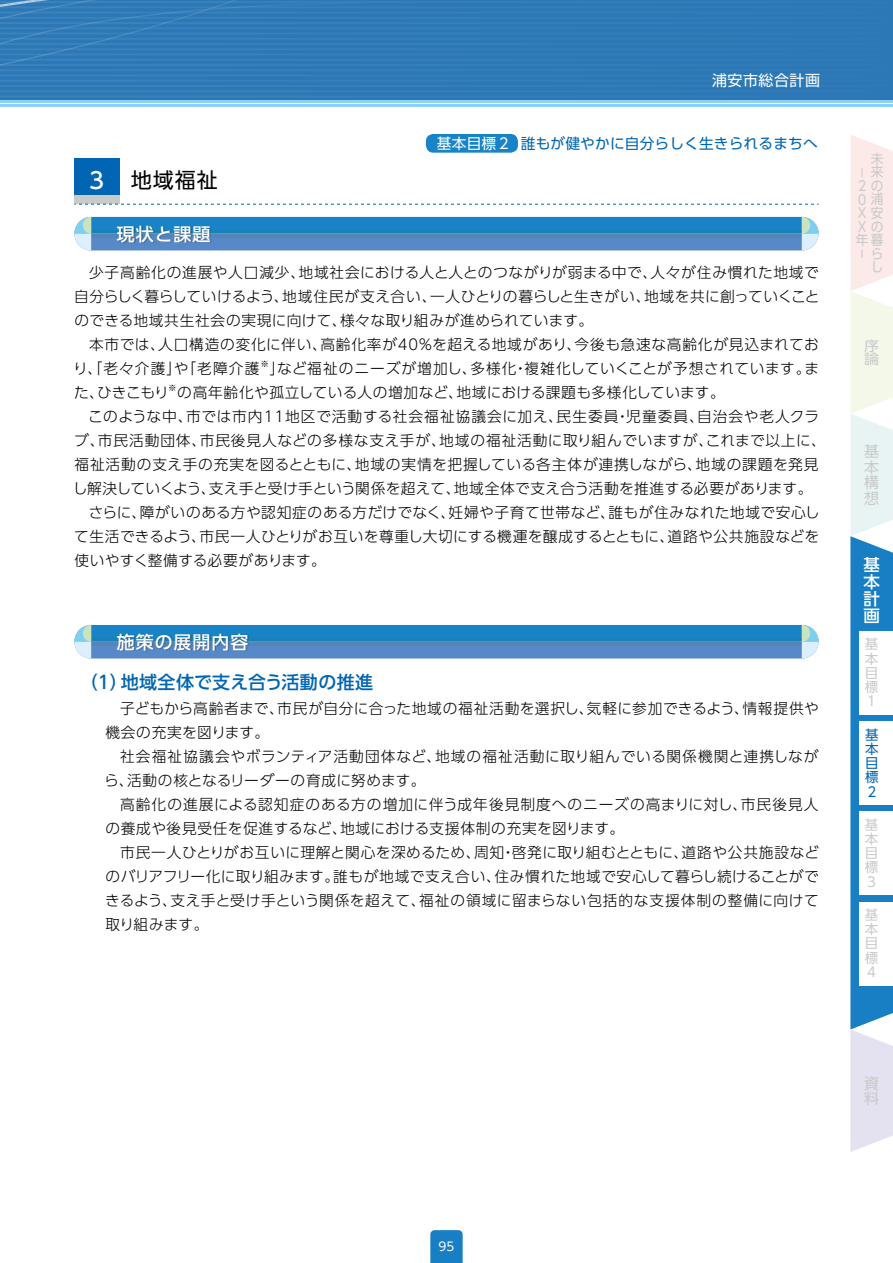
<style>
.page{position:relative;width:893px;height:1263px;background:#fff}
.page>*{position:absolute;margin:0;border:0;box-sizing:border-box;transform-origin:0 0}
.t1{font:21px "UD Shin Go Pr 6 N";color:#000}
.t2{font:500 18px "UD Shin Go Pr 6 N";letter-spacing:.02em;color:#0065b2}
.t3{font:500 18px "UD Shin Go Pr 6 N";letter-spacing:.05em;color:#fff}
.t4{font:500 16.5px/17px "UD Shin Go Pr 6 N";color:#fff;text-align:justify}
.t5{font:15px "Shin Go Pr 6 N";letter-spacing:.035em;color:#fff}
.t6{font:15px/15.5px "UD Shin Go Pr 6 N";color:#c9caca;text-align:justify}
.t7{font:300 14.7px/24px "UD Shin Go Pr 6 N";letter-spacing:.04em;color:#000}
.t8{font:300 14.7px "UD Shin Go Pr 6 N";letter-spacing:.06em;color:#000}
.t9{font:300 14.7px "UD Shin Go Pr 6 N";letter-spacing:.02em;color:#000}
.t10{font:14.7px "UD Shin Go Pr 6 N";letter-spacing:.01em;color:#0065b2}
.t11{font:13.65px/13.6px "UD Shin Go Pr 6 N";color:#c9caca;text-align:right;scale:.93 1}
.t12{font:13.65px/13.6px "UD Shin Go Pr 6 N";color:#c9caca;scale:1.1 1}
.t13{font:13.5px/14.2px "UD Shin Go Pr 6 N";color:#c9caca;text-align:justify}
.t14{font:13.5px/14.2px "UD Shin Go Pr 6 N";color:#0065b2;text-align:justify}
.t15{font:12px "UD Shin Go Pr 6 N";color:#fff}
.t16{font:300 8.55px "UD Shin Go Pr 6 N";color:#000}
.s1{color:#fff}
.s2{font-weight:500;font-size:22.5px;color:#fff}
</style>
<div class="page">
<div style="left:0;top:0;width:893px;height:101px;background:#2c78b6"></div>
<hr style="left:0;top:38px;width:893px;height:2px;background:#fff">
<hr style="left:0;top:33px;width:893px;height:1px;background:#fff">
<hr style="left:0;top:27px;width:893px;height:2px;background:#fff">
<hr style="left:0;top:22px;width:893px;height:2px;background:#fff">
<hr style="left:0;top:17px;width:893px;height:2px;background:#fff">
<hr style="left:0;top:12px;width:893px;height:2px;background:#fff">
<hr style="left:0;top:6px;width:893px;height:2px;background:#fff">
<hr style="left:0;top:1px;width:893px;height:2px;background:#fff">
<hr style="left:0;top:43px;width:893px;height:2px;background:#fff">
<hr style="left:0;top:48px;width:893px;height:2px;background:#fff">
<hr style="left:0;top:54px;width:893px;height:1px;background:#fff">
<hr style="left:0;top:59px;width:893px;height:2px;background:#fff">
<hr style="left:0;top:64px;width:893px;height:2px;background:#fff">
<hr style="left:0;top:69px;width:893px;height:2px;background:#fff">
<hr style="left:0;top:75px;width:893px;height:1px;background:#fff">
<hr style="left:0;top:80px;width:893px;height:2px;background:#fff">
<hr style="left:0;top:85px;width:893px;height:2px;background:#fff">
<hr style="left:0;top:90px;width:893px;height:2px;background:#fff">
<hr style="left:0;top:96px;width:893px;height:1px;background:#fff">
<svg style="left:547px;top:1px;width:206px;height:96px"></svg>
<svg style="left:0;top:0;width:547px;height:97px"></svg>
<hr style="left:0;top:100px;width:893px;height:3px;background:#8cd2f5">
<hr style="left:0;top:104px;width:893px;height:3px;background:#8cd2f5">
<svg style="left:430px;top:1230px;width:33px;height:33px"></svg>
<svg style="left:850px;top:135px;width:43px;height:1017px"></svg>
<div style="left:426px;top:134px;width:92px;height:19px;background:#1884c7;border-radius:8px"></div>
<div style="left:74px;top:195px;width:46px;height:9px;background:#c9caca"></div>
<div style="left:74px;top:158px;width:46px;height:37px;background:#0065b2"></div>
<svg style="left:74px;top:204px;width:745px;height:1px"></svg>
<svg style="left:74px;top:217px;width:745px;height:33px;background:#408bc8"></svg>
<svg style="left:91px;top:230px;width:711px;height:7px;background:#3986b9"></svg>
<div style="left:117px;top:225px;width:95px;height:19px;background:#000;opacity:.35"></div>
<svg style="left:74px;top:625px;width:745px;height:33px;background:#408cc8"></svg>
<svg style="left:91px;top:638px;width:711px;height:7px;background:#3885b9"></svg>
<div style="left:117px;top:633px;width:133px;height:19px;background:#000;opacity:.35"></div>
<div style="left:861px;top:725px;width:21px;height:76px;background:#fff"></div>
<p class="t5" style="left:712px;top:68px;width:110px">浦安市総合計画</p>
<p class="t10" style="left:437px;top:131px;width:382px"><span class="s1">基本目標２</span> 誰もが健やかに自分らしく生きられるまちへ</p>
<h1 class="t1" style="left:85px;top:163px;width:134px"><span class="s2">３</span> 地域福祉</h1>
<p class="t3" style="left:117px;top:219px;width:95px">現状と課題</p>
<p class="t7" style="left:74px;top:260px;width:747px;text-align:justify;text-indent:15px">少子高齢化の進展や人口減少、地域社会における人と人とのつながりが弱まる中で、人々が住み慣れた地域で自分らしく暮らしていけるよう、地域住民が支え合い、一人ひとりの暮らしと生きがい、地域を共に創っていくことのできる地域共生社会の実現に向けて、様々な取り組みが進められています。</p>
<p class="t7" style="left:73px;top:332px;width:747px;text-indent:16px">本市では、人口構造の変化に伴い、高齢化率が40％を超える地域があり、今後も急速な高齢化が見込まれており、「老々介護」や「老障介護</p>
<p class="t16" style="left:260px;top:356px;width:10px">※</p>
<p class="t7" style="left:270px;top:356px;width:551px">」など福祉のニーズが増加し、多様化・複雑化していくことが予想されています。ま</p>
<p class="t7" style="left:74px;top:380px;width:96px">た、ひきこもり</p>
<p class="t16" style="left:168px;top:380px;width:10px">※</p>
<p class="t7" style="left:177px;top:380px;width:549px">の高年齢化や孤立している人の増加など、地域における課題も多様化しています。</p>
<p class="t8" style="left:88px;top:404px;width:732px">このような中、市では市内11地区で活動する社会福祉協議会に加え、民生委員・児童委員、自治会や老人クラ</p>
<p class="t7" style="left:74px;top:428px;width:753px">ブ、市民活動団体、市民後見人などの多様な支え手が、地域の福祉活動に取り組んでいますが、これまで以上に、</p>
<p class="t8" style="left:74px;top:452px;width:745px">福祉活動の支え手の充実を図るとともに、地域の実情を把握している各主体が連携しながら、地域の課題を発見</p>
<p class="t9" style="left:73px;top:476px;width:741px">し解決していくよう、支え手と受け手という関係を超えて、地域全体で支え合う活動を推進する必要があります。</p>
<p class="t7" style="left:89px;top:500px;width:732px">さらに、障がいのある方や認知症のある方だけでなく、妊婦や子育て世帯など、誰もが住みなれた地域で安心し</p>
<p class="t7" style="left:74px;top:524px;width:746px">て生活できるよう、市民一人ひとりがお互いを尊重し大切にする機運を醸成するとともに、道路や公共施設などを</p>
<p class="t7" style="left:74px;top:548px;width:253px">使いやすく整備する必要があります。</p>
<p class="t3" style="left:117px;top:627px;width:133px">施策の展開内容</p>
<p class="t2" style="left:80px;top:667px;width:515px">（１）地域全体で支え合う活動の推進　　　　　　　　　　　　</p>
<p class="t7" style="left:105px;top:696px;width:715px;text-indent:15px">子どもから高齢者まで、市民が自分に合った地域の福祉活動を選択し、気軽に参加できるよう、情報提供や機会の充実を図ります。</p>
<p class="t7" style="left:104px;top:744px;width:716px;text-indent:16px">社会福祉協議会やボランティア活動団体など、地域の福祉活動に取り組んでいる関係機関と連携しながら、活動の核となるリーダーの育成に努めます。</p>
<p class="t7" style="left:105px;top:792px;width:715px;text-indent:15px">高齢化の進展による認知症のある方の増加に伴う成年後見制度へのニーズの高まりに対し、市民後見人の養成や後見受任を促進するなど、地域における支援体制の充実を図ります。</p>
<p class="t7" style="left:105px;top:840px;width:716px;text-align:justify;text-indent:15px">市民一人ひとりがお互いに理解と関心を深めるため、周知・啓発に取り組むとともに、道路や公共施設などのバリアフリー化に取り組みます。誰もが地域で支え合い、住み慣れた地域で安心して暮らし続けることができるよう、支え手と受け手という関係を超えて、福祉の領域に留まらない包括的な支援体制の整備に向けて取り組みます。</p>
<p class="t11" style="left:856px;top:151px;width:31px">未来<br>２の<br>０浦<br>Ｘ安<br>Ｘの年暮ら<br>し</p>
<p class="t11" style="left:855px;top:179px;width:13px;rotate:-90deg">－</p>
<p class="t11" style="left:855px;top:260px;width:13px;rotate:-90deg">－</p>
<p class="t12" style="left:864px;top:338px;width:15px">序論</p>
<p class="t6" style="left:864px;top:443px;width:16px">基本構想</p>
<p class="t4" style="left:863px;top:556px;width:18px">基本計画</p>
<p class="t13" style="left:865px;top:637px;width:15px">基本目標１</p>
<p class="t14" style="left:865px;top:727px;width:15px">基本目標２</p>
<p class="t13" style="left:865px;top:817px;width:15px">基本目標３</p>
<p class="t13" style="left:865px;top:907px;width:15px">基本目標４</p>
<p class="t6" style="left:864px;top:1075px;width:16px">資料</p>
<p class="t15" style="left:439px;top:1237px;width:17px">95</p>
</div>
